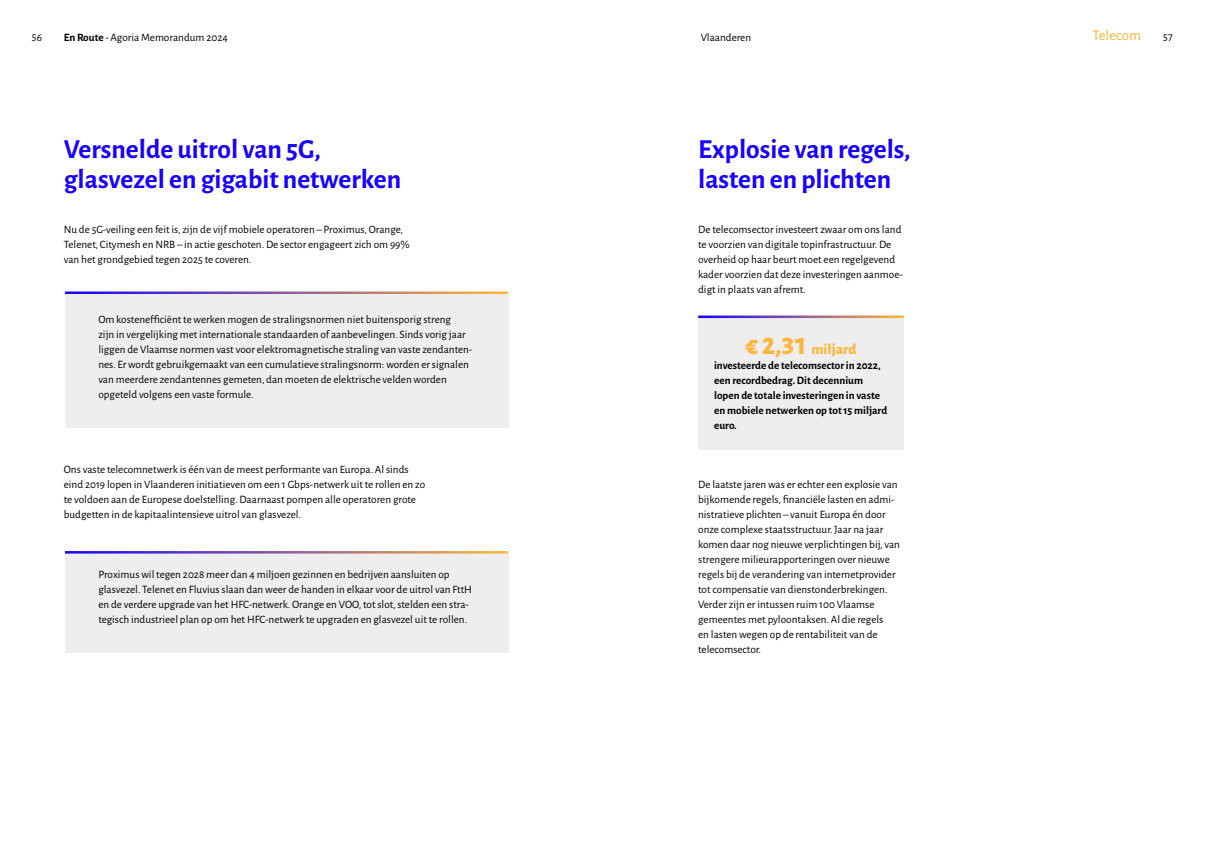
<style>
.page{position:relative;width:1205px;height:851px;background:#fff}
.page>*{position:absolute;margin:0;border:0;box-sizing:border-box;transform-origin:0 0}
.t1{font:700 27.5px/30px "Alegreya Sans";color:#1700ff}
.t2{font:800 15px "Alegreya Sans";color:#ffb53b}
.t3{font:15px "Alegreya Sans";color:#ffb53b}
.t4{font:11.25px/15px "Alegreya Sans";color:#000}
.t5{font:700 11.25px/15px "Alegreya Sans";color:#000}
.s1{font-weight:700}
.s2{font-size:27.5px}
</style>
<div class="page">
<div style="left:65px;top:294px;width:443px;height:134px;background:#eee"></div>
<div style="left:65px;top:553px;width:443px;height:100px;background:#eee"></div>
<div style="left:698px;top:315px;width:206px;height:135px;background:#eee"></div>
<hr style="left:698px;top:315px;width:206px;height:3px;background:#fff">
<p class="t4" style="left:32px;top:29px;width:12px">56</p>
<p class="t4" style="left:64px;top:29px;width:166px"><span class="s1">En Route</span> - Agoria Memorandum 2024</p>
<p class="t4" style="left:701px;top:29px;width:52px">Vlaanderen</p>
<h2 class="t3" style="left:1092px;top:25px;width:50px">Telecom</h2>
<p class="t4" style="left:1163px;top:29px;width:11px">57</p>
<h1 class="t1" style="left:64px;top:132px;width:339px">Versnelde uitrol van 5G, glasvezel en gigabit netwerken</h1>
<p class="t4" style="left:64px;top:221px;width:348px">Nu de 5G-veiling een feit is, zijn de vijf mobiele operatoren – Proximus, Orange,<br>Telenet, Citymesh en NRB – in actie geschoten. De sector engageert zich om 99% van het grondgebied tegen 2025 te coveren.</p>
<p class="t4" style="left:98px;top:311px;width:375px">Om kostenefficiënt te werken mogen de stralingsnormen niet buitensporig streng<br>zijn in vergelijking met internationale standaarden of aanbevelingen. Sinds vorig jaar liggen de Vlaamse normen vast voor elektromagnetische straling van vaste zendanten&shy;nes. Er wordt gebruikgemaakt van een cumulatieve stralingsnorm: worden er signalen van meerdere zendantennes gemeten, dan moeten de elektrische velden worden opgeteld volgens een vaste formule.</p>
<p class="t4" style="left:64px;top:461px;width:363px">Ons vaste telecomnetwerk is één van de meest performante van Europa. Al sinds eind 2019 lopen in Vlaanderen initiatieven om een 1 Gbps-netwerk uit te rollen en zo te voldoen aan de Europese doelstelling. Daarnaast pompen alle operatoren grote budgetten in de kapitaalintensieve uitrol van glasvezel.</p>
<p class="t4" style="left:98px;top:566px;width:375px">Proximus wil tegen 2028 meer dan 4 miljoen gezinnen en bedrijven aansluiten op glasvezel. Telenet en Fluvius slaan dan weer de handen in elkaar voor de uitrol van FttH en de verdere upgrade van het HFC-netwerk. Orange en VOO, tot slot, stelden een stra&shy;tegisch industrieel plan op om het HFC-netwerk te upgraden en glasvezel uit te rollen.</p>
<h1 class="t1" style="left:698px;top:132px;width:214px">Explosie van regels, lasten en plichten</h1>
<p class="t4" style="left:698px;top:221px;width:206px">De telecomsector investeert zwaar om ons land te voorzien van digitale topinfrastructuur. De overheid op haar beurt moet een regelgevend kader voorzien dat deze investeringen aanmoe&shy;digt in plaats van afremt.</p>
<h2 class="t2" style="left:745px;top:338px;width:113px"><span class="s2">€ 2,31</span> miljard</h2>
<p class="t5" style="left:714px;top:357px;width:175px">investeerde de telecomsector in 2022, een recordbedrag. Dit decennium lopen de totale investeringen in vaste en mobiele netwerken op tot 15 miljard euro.</p>
<p class="t4" style="left:698px;top:476px;width:203px">De laatste jaren was er echter een explosie van bijkomende regels, financiële lasten en admi&shy;nistratieve plichten – vanuit Europa én door onze complexe staatsstructuur. Jaar na jaar komen daar nog nieuwe verplichtingen bij, van strengere milieurapporteringen over nieuwe regels bij de verandering van internetprovider tot compensatie van dienstonderbrekingen.<br>Verder zijn er intussen ruim 100 Vlaamse gemeentes met pyloontaksen. Al die regels<br>en lasten wegen op de rentabiliteit van de telecomsector.</p>
</div>
